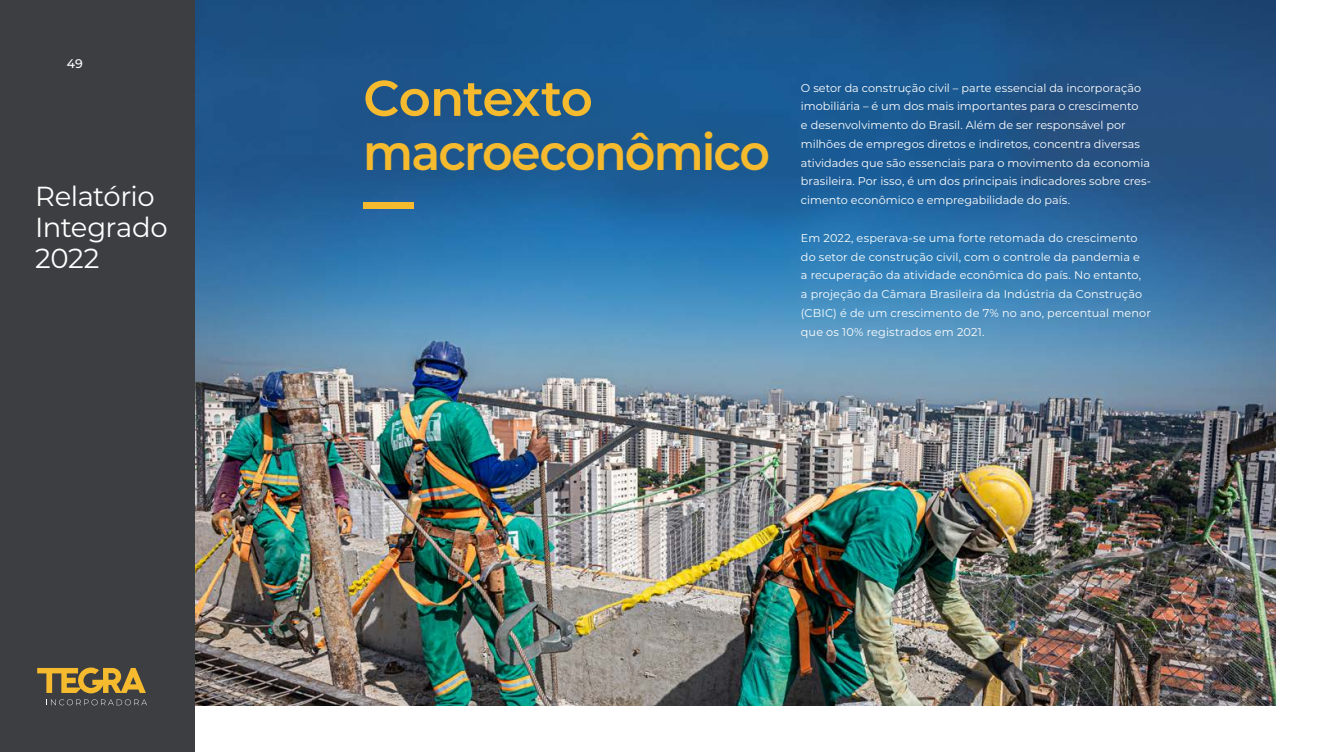
<style>
.page{position:relative;width:1329px;height:752px;background:#fff}
.page>*{position:absolute;margin:0;border:0;box-sizing:border-box;transform-origin:0 0}
.t1{font:600 50px/53.8px "Montserrat";letter-spacing:-.035em;color:#f5ba2e}
.t2{font:900 50px "Montserrat";color:#f5ba2e}
.t3{font:27.5px/31.2px "Montserrat";letter-spacing:-.02em;color:#fff}
.t4{font:500 12.5px "Montserrat";color:#fff}
.t5{font:11.25px/18.8px "Montserrat";letter-spacing:.005em;color:#fff}
</style>
<div class="page">
<img style="left:195px;top:0;width:1081px;height:705px">
<div style="left:0;top:0;width:195px;height:751px;background:#3c3e42"></div>
<svg style="left:51px;top:699px;width:96px;height:6px"></svg>
<svg style="left:37px;top:667px;width:109px;height:26px"></svg>
<p class="t4" style="left:67px;top:55px;width:18px">49</p>
<h2 class="t3" style="left:35px;top:179px;width:134px">Relatório<br>Integrado<br>2022</h2>
<h1 class="t1" style="left:363px;top:69px;width:408px">Contexto macroeconômico</h1>
<h1 class="t2" style="left:363px;top:164px;width:51px">—</h1>
<p class="t5" style="left:801px;top:78px;width:352px">O setor da construção civil – parte essencial da incorporação imobiliária – é um dos mais importantes para o crescimento<br>e desenvolvimento do Brasil. Além de ser responsável por milhões de empregos diretos e indiretos, concentra diversas atividades que são essenciais para o movimento da economia brasileira. Por isso, é um dos principais indicadores sobre cres&shy;cimento econômico e empregabilidade do país.</p>
<p class="t5" style="left:801px;top:228px;width:351px">Em 2022, esperava-se uma forte retomada do crescimento do setor de construção civil, com o controle da pandemia e<br>a recuperação da atividade econômica do país. No entanto,<br>a projeção da Câmara Brasileira da Indústria da Construção (CBIC) é de um crescimento de 7% no ano, percentual menor que os 10% registrados em 2021.</p>
</div>
